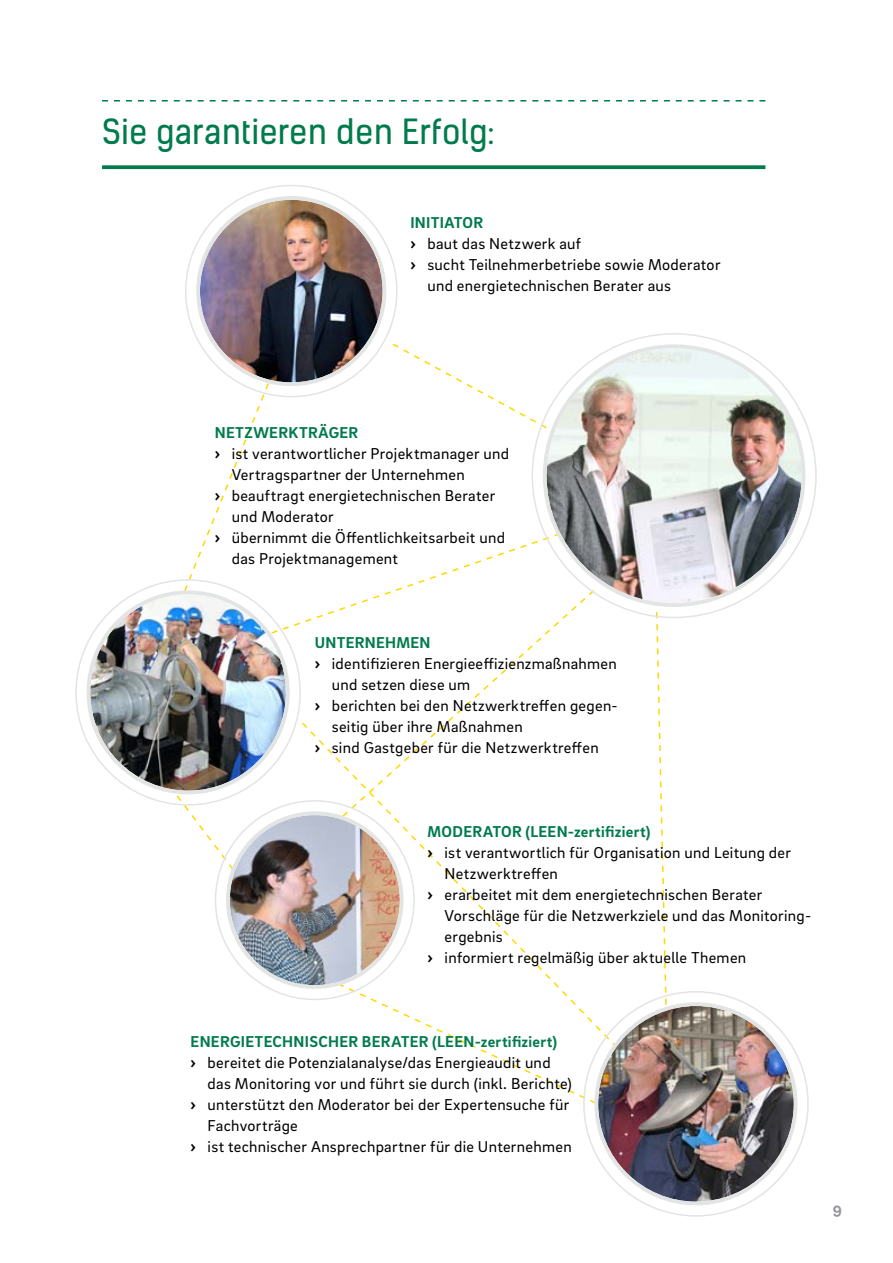
<style>
.page{position:relative;width:893px;height:1263px;background:#fff}
.page>*{position:absolute;margin:0;border:0;box-sizing:border-box;transform-origin:0 0}
.t1{font:33px "Kelson Sans";letter-spacing:.015em;color:#007b4c}
.t2{font:16.2px "Brix Sans";letter-spacing:.02em;color:#000}
.t3{font:700 16.2px "Brix Sans";letter-spacing:.02em;color:#007b4c}
.t4{font:700 16.2px "Brix Sans";color:#93959a}
.s1{font-weight:700}
</style>
<div class="page">
<svg style="left:176px;top:794px;width:67px;height:88px"></svg>
<svg style="left:480px;top:1050px;width:118px;height:53px"></svg>
<svg style="left:302px;top:722px;width:317px;height:328px"></svg>
<svg style="left:306px;top:588px;width:290px;height:262px"></svg>
<svg style="left:655px;top:612px;width:14px;height:403px"></svg>
<svg style="left:156px;top:342px;width:424px;height:318px"></svg>
<svg style="left:102px;top:100px;width:663px;height:2px"></svg>
<svg style="left:102px;top:165px;width:663px;height:4px;background:#14855a"></svg>
<img style="left:200px;top:200px;width:183px;height:182px;border-radius:91px">
<div style="left:196px;top:196px;width:190px;height:190px;border:4px solid #e2e5e4;border-radius:50%"></div>
<img style="left:598px;top:1006px;width:196px;height:195px;border-radius:98px">
<div style="left:594px;top:1002px;width:203px;height:203px;border:4px solid #e2e5e4;border-radius:50%"></div>
<img style="left:90px;top:594px;width:196px;height:197px;border-radius:98px">
<div style="left:87px;top:590px;width:203px;height:204px;border:4px solid #e2e5e4;border-radius:50%"></div>
<img style="left:230px;top:815px;width:170px;height:170px;border-radius:85px">
<div style="left:226px;top:811px;width:178px;height:178px;border:4px solid #e2e5e4;border-radius:50%"></div>
<img style="left:547px;top:348px;width:255px;height:255px;border-radius:128px">
<h1 class="t1" style="left:102px;top:111px;width:394px">Sie garantieren den Erfolg:</h1>
<p class="t3" style="left:410px;top:212px;width:74px">INITIATOR</p>
<p class="t2" style="left:410px;top:233px;width:172px"><span class="s1">›</span> baut das Netzwerk auf</p>
<p class="t2" style="left:410px;top:254px;width:312px"><span class="s1">›</span> sucht Teilnehmerbetriebe sowie Moderator</p>
<p class="t2" style="left:427px;top:275px;width:245px">und energietechnischen Berater aus</p>
<p class="t3" style="left:215px;top:422px;width:145px">NETZWERKTRÄGER</p>
<p class="t2" style="left:215px;top:443px;width:296px"><span class="s1">›</span> ist verantwortlicher Projektmanager und</p>
<p class="t2" style="left:232px;top:464px;width:235px">Vertragspartner der Unternehmen</p>
<p class="t2" style="left:215px;top:485px;width:282px"><span class="s1">›</span> beauftragt energietechnischen Berater</p>
<p class="t2" style="left:232px;top:506px;width:104px">und Moderator</p>
<p class="t2" style="left:215px;top:527px;width:292px"><span class="s1">›</span> übernimmt die Öffentlichkeitsarbeit und</p>
<p class="t2" style="left:232px;top:548px;width:168px">das Projektmanagement</p>
<p class="t3" style="left:315px;top:632px;width:117px">UNTERNEHMEN</p>
<p class="t2" style="left:315px;top:653px;width:304px"><span class="s1">›</span> identifizieren Energieeffizienzmaßnahmen</p>
<p class="t2" style="left:332px;top:674px;width:140px">und setzen diese um</p>
<p class="t2" style="left:315px;top:695px;width:302px"><span class="s1">›</span> berichten bei den Netzwerktreffen gegen-</p>
<p class="t2" style="left:332px;top:716px;width:193px">seitig über ihre Maßnahmen</p>
<p class="t2" style="left:315px;top:737px;width:285px"><span class="s1">›</span> sind Gastgeber für die Netzwerktreffen</p>
<p class="t3" style="left:428px;top:821px;width:224px">MODERATOR (LEEN-zertifiziert)</p>
<p class="t2" style="left:428px;top:842px;width:365px"><span class="s1">›</span> ist verantwortlich für Organisation und Leitung der</p>
<p class="t2" style="left:445px;top:863px;width:115px">Netzwerktreffen</p>
<p class="t2" style="left:428px;top:884px;width:336px"><span class="s1">›</span> erarbeitet mit dem energietechnischen Berater</p>
<p class="t2" style="left:445px;top:905px;width:366px">Vorschläge für die Netzwerkziele und das Monitoring-</p>
<p class="t2" style="left:445px;top:926px;width:60px">ergebnis</p>
<p class="t2" style="left:428px;top:947px;width:320px"><span class="s1">›</span> informiert regelmäßig über aktuelle Themen</p>
<p class="t3" style="left:191px;top:1031px;width:368px">ENERGIETECHNISCHER BERATER (LEEN-zertifiziert)</p>
<p class="t2" style="left:191px;top:1052px;width:361px"><span class="s1">›</span> bereitet die Potenzialanalyse/das Energieaudit und</p>
<p class="t2" style="left:208px;top:1073px;width:366px">das Monitoring vor und führt sie durch (inkl. Berichte)</p>
<p class="t2" style="left:191px;top:1094px;width:380px"><span class="s1">›</span> unterstützt den Moderator bei der Expertensuche für</p>
<p class="t2" style="left:208px;top:1115px;width:92px">Fachvorträge</p>
<p class="t2" style="left:191px;top:1136px;width:383px"><span class="s1">›</span> ist technischer Ansprechpartner für die Unternehmen</p>
<p class="t4" style="left:833px;top:1199px;width:11px">9</p>
</div>
